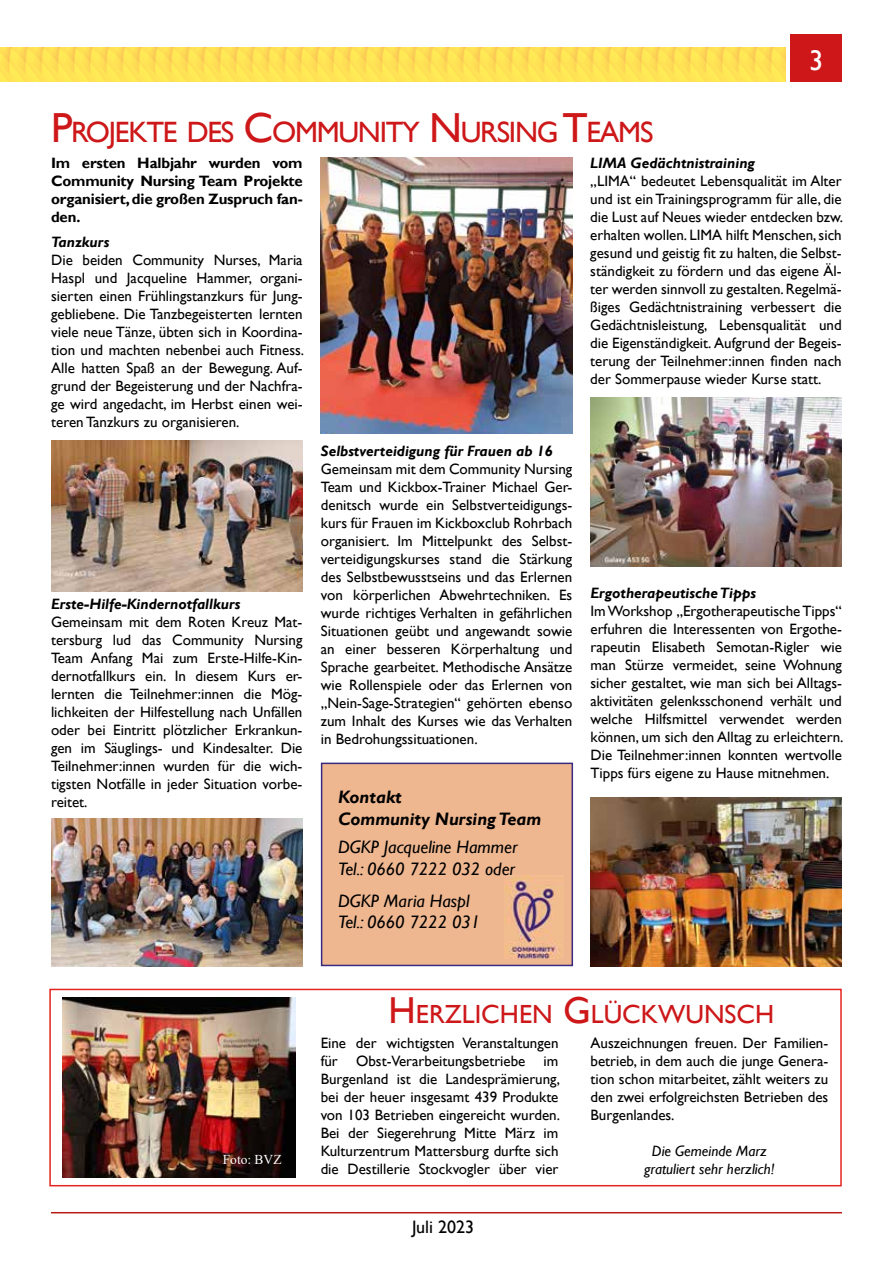
<style>
.page{position:relative;width:893px;height:1263px;background:#fff}
.page>*{position:absolute;margin:0;border:0;box-sizing:border-box;transform-origin:0 0}
.t1{font:29.4px "Gill Sans";letter-spacing:-.045em;color:#cd1719}
.t2{font:28.5px "Gill Sans";color:#fff}
.t3{font:26.25px "Gill Sans";color:#cd1719}
.t4{font:italic 18px/21.6px "Gill Sans";color:#000}
.t5{font:italic 700 18px/21.6px "Gill Sans";color:#000}
.t6{font:18px "Gill Sans";color:#000}
.t7{font:15px/18px "Gill Sans";color:#000;text-align:justify}
.t8{font:italic 700 15px "Gill Sans";color:#000}
.t9{font:700 15px/18px "Gill Sans";letter-spacing:-.01em;color:#000;text-align:justify}
.t10{font:italic 15px/18px "Gill Sans";color:#000;text-align:center}
.t11{font:13.5px "Times New Roman";color:#fff}
.s1{font-size:42px}
.s2{font-size:37.5px}
</style>
<div class="page">
<img style="left:0;top:48px;width:786px;height:34px">
<div style="left:791px;top:34px;width:51px;height:47px;background:#cd1719"></div>
<hr style="left:51px;top:1212px;width:791px;height:1px;background:#bb1818">
<div style="left:49px;top:989px;width:793px;height:197px;border:2px solid #e5231f"></div>
<img style="left:51px;top:441px;width:252px;height:150px">
<img style="left:51px;top:819px;width:251px;height:147px">
<img style="left:590px;top:398px;width:252px;height:169px">
<img style="left:321px;top:157px;width:251px;height:277px">
<img style="left:591px;top:797px;width:251px;height:169px">
<div style="left:321px;top:763px;width:252px;height:203px;background:#efb790;border:2px solid #382b7f"></div>
<img style="left:505px;top:876px;width:55px;height:83px">
<img style="left:62px;top:997px;width:233px;height:180px">
<h2 class="t2" style="left:809px;top:44px;width:16px">3</h2>
<h1 class="t1" style="left:51px;top:115px;width:604px"><span class="s1">P</span>ROJEKTE DES <span class="s1">C</span>OMMUNITY <span class="s1">N</span> URSING <span class="s1">T</span>EAMS</h1>
<p class="t9" style="left:51px;top:154px;width:253px">Im ersten Halbjahr wurden vom Community Nursing Team Projekte organisiert, die großen Zuspruch fan&shy;den.</p>
<p class="t8" style="left:51px;top:233px;width:60px">Tanzkurs</p>
<p class="t7" style="left:51px;top:251px;width:254px">Die beiden Community Nurses, Maria Haspl und Jacqueline Hammer, organi&shy;sierten einen Frühlingstanzkurs für Jung&shy;gebliebene. Die Tanzbegeisterten lernten viele neue Tänze, übten sich in Koordina&shy;tion und machten nebenbei auch Fitness.<br>Alle hatten Spaß an der Bewegung. Auf&shy;grund der Begeisterung und der Nachfra&shy;ge wird angedacht, im Herbst einen wei&shy;teren Tanzkurs zu organisieren.</p>
<p class="t8" style="left:590px;top:154px;width:166px">LIMA Gedächtnistraining</p>
<p class="t7" style="left:590px;top:172px;width:254px">„LIMA“ bedeutet Lebensqualität im Alter und ist ein Trainingsprogramm für alle, die die Lust auf Neues wieder entdecken bzw. erhalten wollen. LIMA hilft Menschen, sich gesund und geistig fit zu halten, die Selbst&shy;ständigkeit zu fördern und das eigene Äl&shy;ter werden sinnvoll zu gestalten. Regelmä&shy;ßiges Gedächtnistraining verbessert die Gedächtnisleistung, Lebensqualität und die Eigenständigkeit. Aufgrund der Begeis&shy;terung der Teilnehmer:innen finden nach der Sommerpause wieder Kurse statt.</p>
<p class="t8" style="left:51px;top:595px;width:191px">Erste-Hilfe-Kindernotfallkurs</p>
<p class="t7" style="left:51px;top:613px;width:253px">Gemeinsam mit dem Roten Kreuz Mat&shy;tersburg lud das Community Nursing Team Anfang Mai zum Erste-Hilfe-Kin&shy;dernotfallkurs ein. In diesem Kurs er&shy;lernten die Teilnehmer:innen die Mög&shy;lichkeiten der Hilfestellung nach Unfällen oder bei Eintritt plötzlicher Erkrankun&shy;gen im Säuglings- und Kindesalter. Die Teilnehmer:innen wurden für die wich&shy;tigsten Notfälle in jeder Situation vorbe&shy;reitet.</p>
<p class="t8" style="left:321px;top:442px;width:233px">Selbstverteidigung für Frauen ab 16</p>
<p class="t7" style="left:321px;top:460px;width:253px">Gemeinsam mit dem Community Nursing Team und Kickbox-Trainer Michael Ger&shy;denitsch wurde ein Selbstverteidigungs&shy;kurs für Frauen im Kickboxclub Rohrbach organisiert. Im Mittelpunkt des Selbst&shy;verteidigungskurses stand die Stärkung des Selbstbewusstseins und das Erlernen von körperlichen Abwehrtechniken. Es wurde richtiges Verhalten in gefährlichen Situationen geübt und angewandt sowie an einer besseren Körperhaltung und Sprache gearbeitet. Methodische Ansätze wie Rollenspiele oder das Erlernen von „Nein-Sage-Strategien“ gehörten ebenso zum Inhalt des Kurses wie das Verhalten in Bedrohungssituationen.</p>
<p class="t5" style="left:338px;top:787px;width:205px">Kontakt<br>Community Nursing Team</p>
<p class="t4" style="left:338px;top:837px;width:181px">DGKP Jacqueline Hammer<br>Tel.: 0660 7222 032 oder</p>
<p class="t4" style="left:338px;top:890px;width:144px">DGKP Maria Haspl<br>Tel.: 0660 7222 031</p>
<p class="t8" style="left:590px;top:584px;width:167px">Ergotherapeutische Tipps</p>
<p class="t7" style="left:590px;top:602px;width:254px">Im Workshop „Ergotherapeutische Tipps“ erfuhren die Interessenten von Ergothe&shy;rapeutin Elisabeth Semotan-Rigler wie man Stürze vermeidet, seine Wohnung sicher gestaltet, wie man sich bei Alltags&shy;aktivitäten gelenksschonend verhält und welche Hilfsmittel verwendet werden können, um sich den Alltag zu erleichtern.<br>Die Teilnehmer:innen konnten wertvolle Tipps fürs eigene zu Hause mitnehmen.</p>
<p class="t11" style="left:223px;top:1150px;width:60px">Foto: BVZ</p>
<h3 class="t3" style="left:389px;top:999px;width:387px"><span class="s2">H</span> ERZLICHEN <span class="s2">G</span> LÜCKWUNSCH</h3>
<p class="t7" style="left:321px;top:1034px;width:241px">Eine der wichtigsten Veranstaltungen für Obst-Verarbeitungsbetriebe im Burgenland ist die Landesprämierung, bei der heuer insgesamt 439 Produkte von 103 Betrieben eingereicht wurden.<br>Bei der Siegerehrung Mitte März im Kulturzentrum Mattersburg durfte sich die Destillerie Stockvogler über vier</p>
<p class="t7" style="left:590px;top:1034px;width:239px">Auszeichnungen freuen. Der Familien&shy;betrieb, in dem auch die junge Genera&shy;tion schon mitarbeitet, zählt weiters zu den zwei erfolgreichsten Betrieben des Burgenlandes.</p>
<p class="t10" style="left:644px;top:1142px;width:132px">Die Gemeinde Marz gratuliert sehr herzlich!</p>
<p class="t6" style="left:412px;top:1216px;width:64px">Juli 2023</p>
</div>
